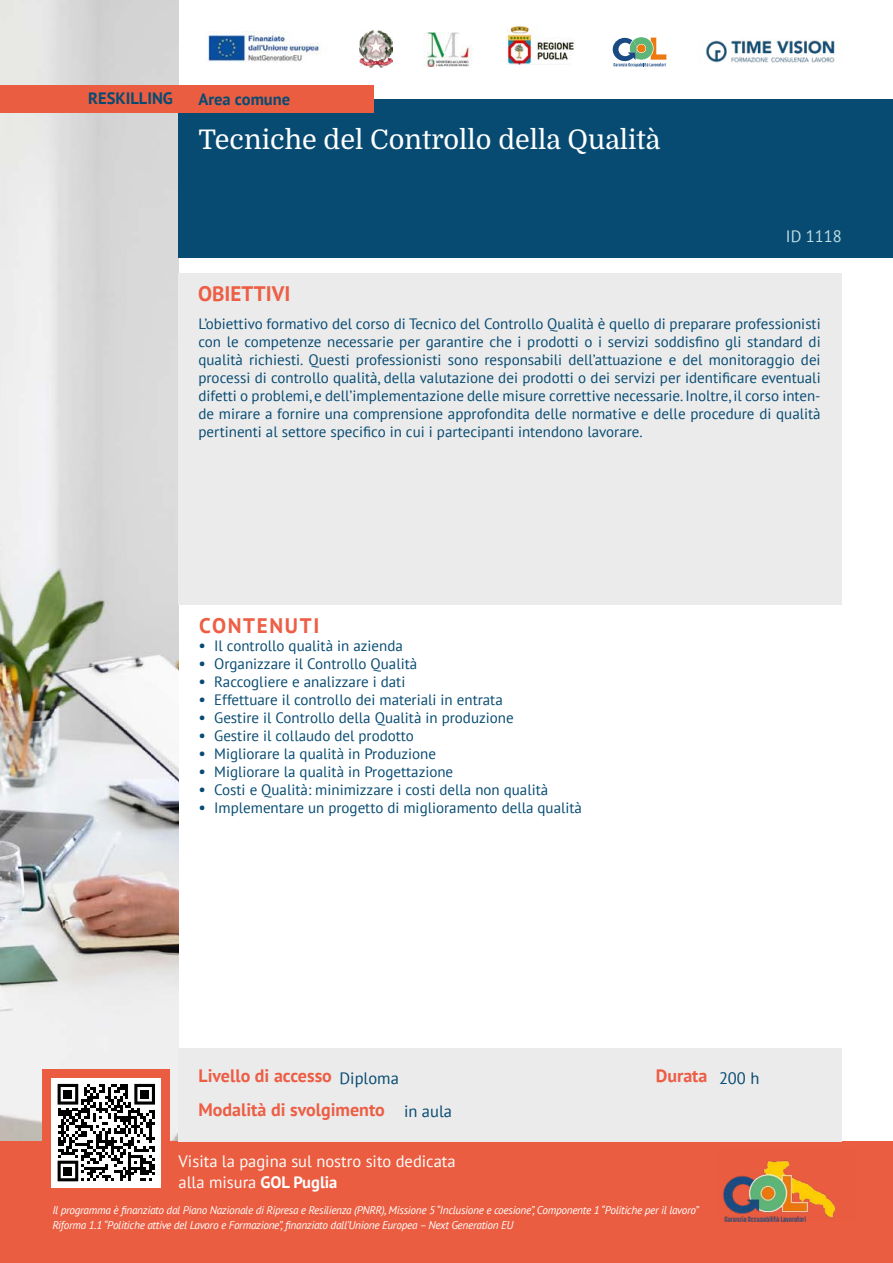
<style>
.page{position:relative;width:893px;height:1263px;background:#fff}
.page>*{position:absolute;margin:0;border:0;box-sizing:border-box;transform-origin:0 0}
.t1{font:27px "Domine";color:#fff}
.t2{font:700 21px "PT Sans";color:#ed5e45}
.t3{font:700 21px "PT Sans";letter-spacing:.08em;color:#ed5e45}
.t4{font:700 18px "PT Sans";color:#ed5e45}
.t5{font:16.5px/21px "PT Sans";color:#fff}
.t6{font:700 16.5px "PT Sans";color:#074b72}
.t7{font:16.5px "PT Sans";color:#074b72}
.t8{font:16.5px "PT Sans";color:#bfdde3}
.t9{font:15px/18px "PT Sans";color:#074b72;text-align:justify}
.t10{font:italic 11.25px/15px "PT Sans";letter-spacing:-.025em;color:#fff}
.s1{font-size:16.5px}
.s2{font-weight:700}
</style>
<div class="page">
<img style="left:0;top:0;width:179px;height:1141px">
<div style="left:179px;top:99px;width:714px;height:159px;background:#074b72"></div>
<div style="left:0;top:85px;width:374px;height:28px;background:#eb5d40"></div>
<div style="left:0;top:1141px;width:893px;height:122px;background:#eb5d40"></div>
<div style="left:43px;top:1069px;width:127px;height:127px;background:#eb5d40"></div>
<div style="left:179px;top:273px;width:663px;height:332px;background:#ebebeb"></div>
<img style="left:206px;top:32px;width:116px;height:30px">
<img style="left:424px;top:33px;width:48px;height:33px">
<svg style="left:613px;top:37px;width:54px;height:30px"></svg>
<img style="left:360px;top:31px;width:32px;height:37px">
<img style="left:705px;top:40px;width:130px;height:23px">
<img style="left:506px;top:27px;width:68px;height:38px">
<div style="left:52px;top:1078px;width:109px;height:109px;background:#fff"></div>
<svg style="left:58px;top:1084px;width:97px;height:97px"></svg>
<div style="left:63px;top:1090px;width:9px;height:9px;background:#000"></div>
<div style="left:140px;top:1090px;width:9px;height:9px;background:#000"></div>
<div style="left:63px;top:1166px;width:9px;height:9px;background:#000"></div>
<div style="left:179px;top:1048px;width:663px;height:93px;background:#ebebeb"></div>
<img style="left:723px;top:1160px;width:113px;height:61px">
<p class="t6" style="left:88px;top:87px;width:86px">RESKILLING</p>
<p class="t6" style="left:198px;top:88px;width:93px">Area comune</p>
<h1 class="t1" style="left:198px;top:125px;width:463px">Tecniche del Controllo della Qualità</h1>
<h2 class="t2" style="left:198px;top:279px;width:94px">OBIETTIVI</h2>
<p class="t8" style="left:786px;top:225px;width:57px">ID 1118</p>
<p class="t9" style="left:198px;top:314px;width:624px">L’obiettivo formativo del corso di Tecnico del Controllo Qualità è quello di preparare professionisti con le competenze necessarie per garantire che i prodotti o i servizi soddisfino gli standard di qualità richiesti. Questi professionisti sono responsabili dell’attuazione e del monitoraggio dei processi di controllo qualità, della valutazione dei prodotti o dei servizi per identificare eventuali difetti o problemi, e dell’implementazione delle misure correttive necessarie. Inoltre, il corso inten&shy;de mirare a fornire una comprensione approfondita delle normative e delle procedure di qualità pertinenti al settore specifico in cui i partecipanti intendono lavorare.</p>
<h2 class="t3" style="left:199px;top:612px;width:122px">CONTENUTI</h2>
<p class="t9" style="left:198px;top:637px;width:206px"><span class="s1">•</span> Il controllo qualità in azienda</p>
<p class="t9" style="left:198px;top:655px;width:220px"><span class="s1">•</span> Organizzare il Controllo Qualità</p>
<p class="t9" style="left:198px;top:673px;width:208px"><span class="s1">•</span> Raccogliere e analizzare i dati</p>
<p class="t9" style="left:198px;top:691px;width:306px"><span class="s1">•</span> Effettuare il controllo dei materiali in entrata</p>
<p class="t9" style="left:198px;top:709px;width:317px"><span class="s1">•</span> Gestire il Controllo della Qualità in produzione</p>
<p class="t9" style="left:198px;top:727px;width:217px"><span class="s1">•</span> Gestire il collaudo del prodotto</p>
<p class="t9" style="left:198px;top:745px;width:239px"><span class="s1">•</span> Migliorare la qualità in Produzione</p>
<p class="t9" style="left:198px;top:763px;width:256px"><span class="s1">•</span> Migliorare la qualità in Progettazione</p>
<p class="t9" style="left:198px;top:781px;width:351px"><span class="s1">•</span> Costi e Qualità: minimizzare i costi della non qualità</p>
<p class="t9" style="left:198px;top:799px;width:385px"><span class="s1">•</span> Implementare un progetto di miglioramento della qualità</p>
<p class="t4" style="left:198px;top:1064px;width:135px">Livello di accesso</p>
<p class="t7" style="left:339px;top:1068px;width:61px">Diploma</p>
<p class="t4" style="left:198px;top:1098px;width:188px">Modalità di svolgimento</p>
<p class="t7" style="left:404px;top:1101px;width:49px">in aula</p>
<p class="t4" style="left:656px;top:1064px;width:53px">Durata</p>
<p class="t7" style="left:719px;top:1067px;width:42px">200 h</p>
<p class="t5" style="left:179px;top:1150px;width:279px">Visita la pagina sul nostro sito dedicata alla misura <span class="s2">GOL Puglia</span></p>
<p class="t10" style="left:52px;top:1203px;width:648px">Il programma è finanziato dal Piano Nazionale di Ripresa e Resilienza (PNRR), Missione 5 “Inclusione e coesione”, Componente 1 “Politiche per il lavoro”<br>Riforma 1.1 “Politiche attive del Lavoro e Formazione”, finanziato dall’Unione Europea – Next Generation EU</p>
</div>
